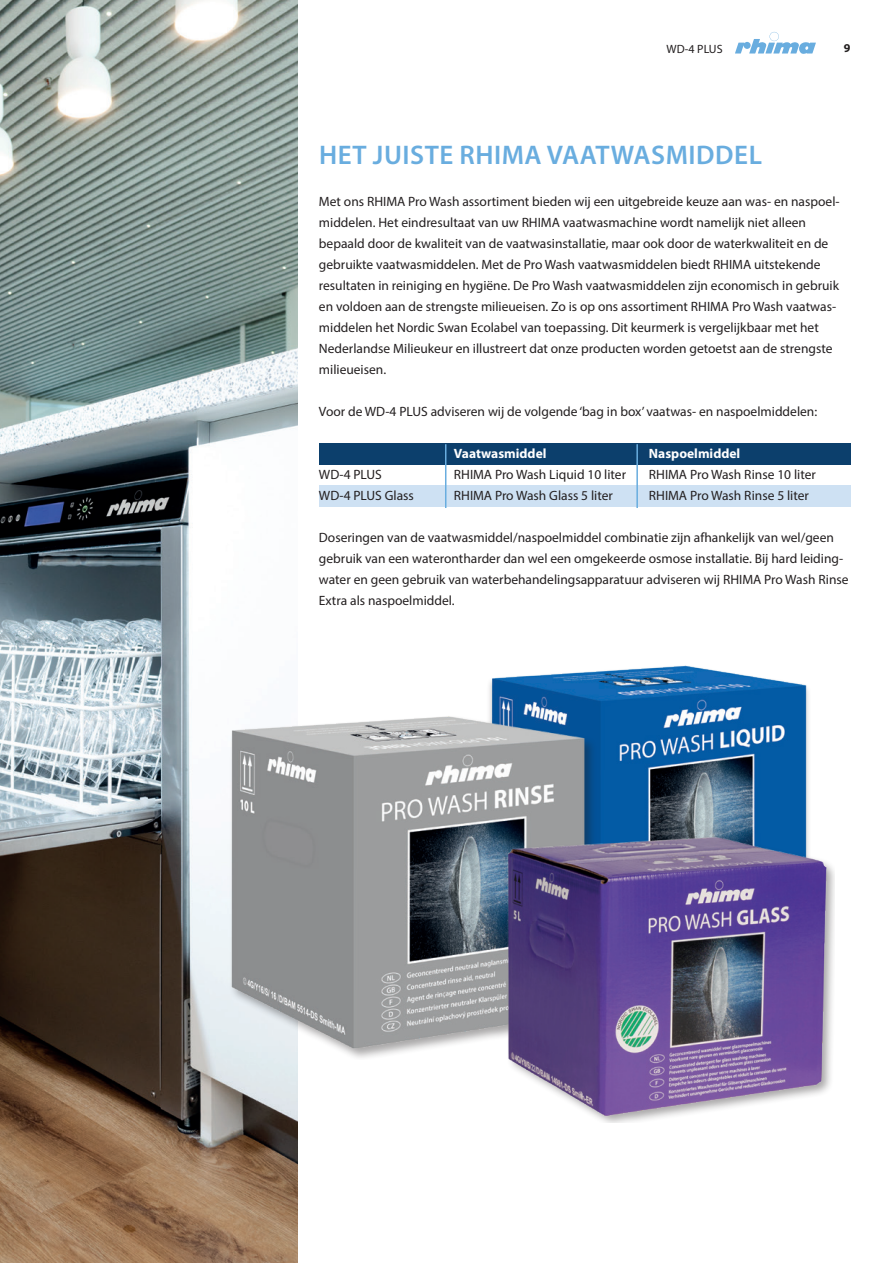
<style>
.page{position:relative;width:893px;height:1263px;background:#fff}
.page>*{position:absolute;margin:0;border:0;box-sizing:border-box;transform-origin:0 0}
.t1{font:600 27px "Myriad Pro";letter-spacing:.02em;color:#69addf}
.t2{font:13.5px/21px "Myriad Pro";color:#231f20}
.t3{font:700 13.5px "Myriad Pro";color:#fff}
.t4{font:12px "Myriad Pro";color:#231f20}
.t5{font:700 12px "Myriad Pro";color:#231f20}
</style>
<div class="page">
<svg style="left:735px;top:32px;width:81px;height:22px"></svg>
<div style="left:319px;top:443px;width:531px;height:22px;background:#0c3f6c"></div>
<div style="left:319px;top:485px;width:531px;height:22px;background:#cee1f3"></div>
<img style="left:0;top:0;width:298px;height:1263px">
<img style="left:490px;top:665px;width:319px;height:159px">
<img style="left:193px;top:685px;width:448px;height:374px">
<img style="left:485px;top:824px;width:349px;height:299px">
<hr style="left:636px;top:444px;width:2px;height:64px;background:#69addf">
<hr style="left:445px;top:444px;width:1px;height:64px;background:#69addf">
<p class="t4" style="left:667px;top:42px;width:57px">WD-4 PLUS</p>
<p class="t5" style="left:844px;top:40px;width:8px">9</p>
<h1 class="t1" style="left:319px;top:138px;width:444px">HET JUISTE RHIMA VAATWASMIDDEL</h1>
<p class="t2" style="left:319px;top:191px;width:522px">Met ons RHIMA Pro Wash assortiment bieden wij een uitgebreide keuze aan was- en naspoel&shy;middelen. Het eindresultaat van uw RHIMA vaatwasmachine wordt namelijk niet alleen bepaald door de kwaliteit van de vaatwasinstallatie, maar ook door de waterkwaliteit en de gebruikte vaatwasmiddelen. Met de Pro Wash vaatwasmiddelen biedt RHIMA uitstekende resultaten in reiniging en hygiëne. De Pro Wash vaatwasmiddelen zijn economisch in gebruik en voldoen aan de strengste milieueisen. Zo is op ons assortiment RHIMA Pro Wash vaatwas&shy;middelen het Nordic Swan Ecolabel van toepassing. Dit keurmerk is vergelijkbaar met het Nederlandse Milieukeur en illustreert dat onze producten worden getoetst aan de strengste milieueisen.</p>
<p class="t2" style="left:319px;top:401px;width:500px">Voor de WD-4 PLUS adviseren wij de volgende ‘bag in box’ vaatwas- en naspoelmiddelen:</p>
<p class="t3" style="left:454px;top:445px;width:94px">Vaatwasmiddel</p>
<p class="t3" style="left:649px;top:445px;width:93px">Naspoelmiddel</p>
<p class="t2" style="left:319px;top:464px;width:64px">WD-4 PLUS</p>
<p class="t2" style="left:454px;top:464px;width:174px">RHIMA Pro Wash Liquid 10 liter</p>
<p class="t2" style="left:649px;top:464px;width:168px">RHIMA Pro Wash Rinse 10 liter</p>
<p class="t2" style="left:319px;top:485px;width:96px">WD-4 PLUS Glass</p>
<p class="t2" style="left:454px;top:485px;width:161px">RHIMA Pro Wash Glass 5 liter</p>
<p class="t2" style="left:649px;top:485px;width:162px">RHIMA Pro Wash Rinse 5 liter</p>
<p class="t2" style="left:319px;top:527px;width:531px">Doseringen van de vaatwasmiddel/naspoelmiddel combinatie zijn afhankelijk van wel/geen gebruik van een waterontharder dan wel een omgekeerde osmose installatie. Bij hard leiding&shy;water en geen gebruik van waterbehandelingsapparatuur adviseren wij RHIMA Pro Wash Rinse Extra als naspoelmiddel.</p>
</div>
